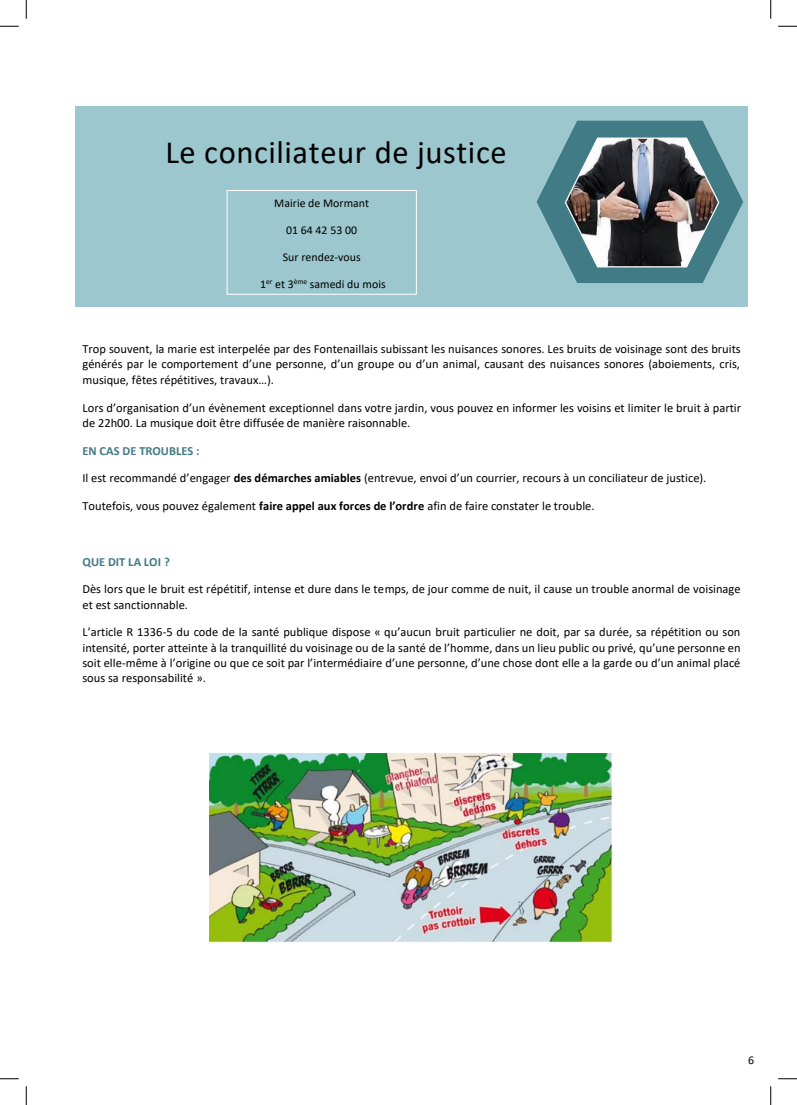
<style>
.page{position:relative;width:797px;height:1105px;background:#fff}
.page>*{position:absolute;margin:0;border:0;box-sizing:border-box;transform-origin:0 0}
.t1{font:32.5px "Calibri";letter-spacing:.02em;color:#000}
.t2{font:12.5px/15.2px "Calibri";color:#000;text-align:justify}
.t3{font:700 12.5px "Calibri";color:#417a84}
.t4{font:11.88px "Calibri";color:#000}
.s1{font-weight:700}
</style>
<div class="page">
<img style="left:210px;top:753px;width:403px;height:189px">
<div style="left:75px;top:106px;width:673px;height:201px;background:#9cc7ce"></div>
<svg style="left:536px;top:121px;width:207px;height:162px"></svg>
<div style="left:227px;top:190px;width:189px;height:105px;border:1px solid #fff"></div>
<svg style="left:0;top:25px;width:19px;height:2px"></svg>
<svg style="left:778px;top:25px;width:19px;height:2px"></svg>
<svg style="left:0;top:1078px;width:19px;height:1px"></svg>
<svg style="left:778px;top:1078px;width:19px;height:1px"></svg>
<svg style="left:25px;top:0;width:2px;height:19px"></svg>
<svg style="left:25px;top:1086px;width:2px;height:19px"></svg>
<svg style="left:770px;top:0;width:1px;height:19px"></svg>
<svg style="left:770px;top:1086px;width:1px;height:19px"></svg>
<h1 class="t1" style="left:165px;top:130px;width:343px">Le conciliateur de justice</h1>
<p class="t4" style="left:274px;top:195px;width:96px">Mairie de Mormant</p>
<p class="t4" style="left:286px;top:222px;width:72px">01 64 42 53 00</p>
<p class="t4" style="left:283px;top:249px;width:79px">Sur rendez-vous</p>
<p class="t4" style="left:260px;top:276px;width:127px">1<sup>er</sup> et 3<sup>ème</sup> samedi du mois</p>
<p class="t2" style="left:82px;top:341px;width:659px">Trop souvent, la marie est interpelée par des Fontenaillais subissant les nuisances sonores. Les bruits de voisinage sont des bruits générés par le comportement d’une personne, d’un groupe ou d’un animal, causant des nuisances sonores (aboiements, cris, musique, fêtes répétitives, travaux…).</p>
<p class="t2" style="left:82px;top:399px;width:660px">Lors d’organisation d’un évènement exceptionnel dans votre jardin, vous pouvez en informer les voisins et limiter le bruit à partir de 22h00. La musique doit être diffusée de manière raisonnable.</p>
<p class="t3" style="left:82px;top:442px;width:119px">EN CAS DE TROUBLES :</p>
<p class="t2" style="left:82px;top:470px;width:625px">Il est recommandé d’engager <span class="s1">des démarches amiables</span> (entrevue, envoi d’un courrier, recours à un conciliateur de justice).</p>
<p class="t2" style="left:82px;top:498px;width:513px">Toutefois, vous pouvez également <span class="s1">faire appel aux forces de l’ordre</span> afin de faire constater le trouble.</p>
<p class="t3" style="left:82px;top:553px;width:89px">QUE DIT LA LOI ?</p>
<p class="t2" style="left:82px;top:581px;width:659px">Dès lors que le bruit est répétitif, intense et dure dans le temps, de jour comme de nuit, il cause un trouble anormal de voisinage et est sanctionnable.</p>
<p class="t2" style="left:82px;top:624px;width:659px">L’article R 1336-5 du code de la santé publique dispose « qu’aucun bruit particulier ne doit, par sa durée, sa répétition ou son intensité, porter atteinte à la tranquillité du voisinage ou de la santé de l’homme, dans un lieu public ou privé, qu’une personne en soit elle-même à l’origine ou que ce soit par l’intermédiaire d’une personne, d’une chose dont elle a la garde ou d’un animal placé sous sa responsabilité ».</p>
<p class="t4" style="left:748px;top:1052px;width:8px">6</p>
</div>
